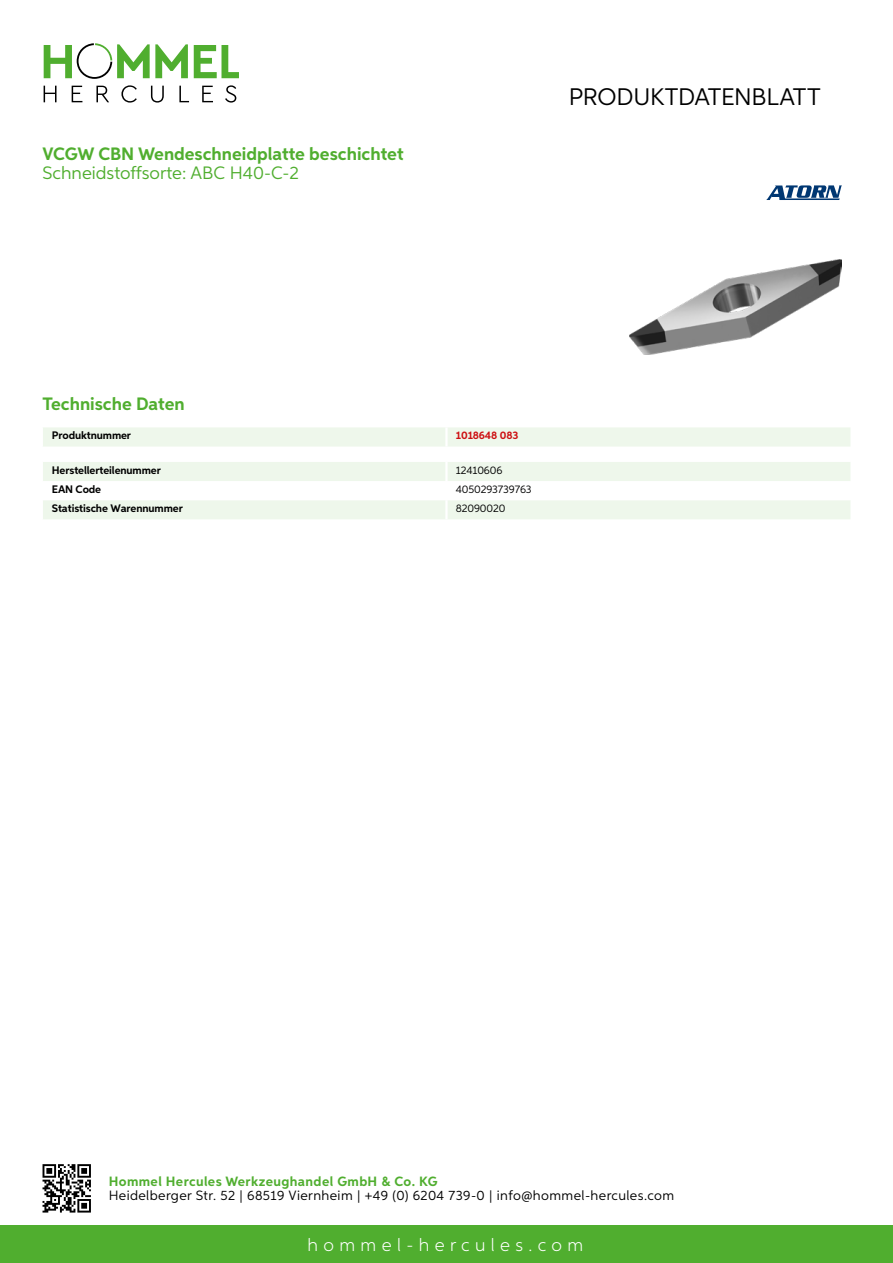
<style>
.page{position:relative;width:893px;height:1263px;background:#fff}
.page>*{position:absolute;margin:0;border:0;box-sizing:border-box;transform-origin:0 0}
.t1{font:24px "Aspira";letter-spacing:-.01em;color:#000}
.t2{font:700 18px "Aspira";color:#50ae2f}
.t3{font:18px "Aspira";color:#50ae2f}
.t4{font:300 18px "Aspira";letter-spacing:.3em;color:#fff}
.t5{font:13.5px "Aspira";letter-spacing:.03em;color:#000}
.t6{font:700 13.5px "Aspira";letter-spacing:.03em;color:#50ae2f}
.t7{font:700 10.95px "Aspira";letter-spacing:-.01em;color:#000}
.t8{font:10.95px "Aspira";letter-spacing:-.01em;color:#000}
.t9{font:700 10.95px "Aspira";letter-spacing:-.01em;color:#cd1013}
</style>
<div class="page">
<div style="left:0;top:1226px;width:893px;height:37px;background:#50ae2f"></div>
<svg style="left:43px;top:1164px;width:48px;height:48px"></svg>
<svg style="left:194px;top:45px;width:45px;height:33px"></svg>
<svg style="left:44px;top:43px;width:144px;height:36px"></svg>
<svg style="left:44px;top:86px;width:13px;height:16px"></svg>
<svg style="left:72px;top:86px;width:10px;height:16px"></svg>
<svg style="left:96px;top:86px;width:13px;height:16px"></svg>
<svg style="left:121px;top:85px;width:16px;height:18px"></svg>
<svg style="left:151px;top:86px;width:13px;height:17px"></svg>
<svg style="left:179px;top:86px;width:10px;height:16px"></svg>
<svg style="left:202px;top:86px;width:11px;height:16px"></svg>
<svg style="left:225px;top:85px;width:11px;height:18px"></svg>
<div style="left:43px;top:427px;width:807px;height:20px;background:#eef7eb"></div>
<hr style="left:445px;top:427px;width:3px;height:20px;background:#fff">
<svg style="left:43px;top:462px;width:807px;height:57px"></svg>
<hr style="left:445px;top:500px;width:3px;height:19px;background:#fff">
<img style="left:629px;top:259px;width:213px;height:96px">
<svg style="left:766px;top:185px;width:76px;height:15px"></svg>
<h2 class="t2" style="left:43px;top:142px;width:363px">VCGW CBN Wendeschneidplatte beschichtet</h2>
<h2 class="t3" style="left:43px;top:162px;width:258px">Schneidstoffsorte: ABC H40-C-2</h2>
<h1 class="t1" style="left:569px;top:82px;width:253px">Produktdatenblatt</h1>
<h2 class="t2" style="left:43px;top:393px;width:144px">Technische Daten</h2>
<p class="t7" style="left:52px;top:429px;width:81px">Produktnummer</p>
<p class="t9" style="left:456px;top:429px;width:64px">1018648 083</p>
<p class="t7" style="left:52px;top:463px;width:111px">Herstellerteilenummer</p>
<p class="t8" style="left:456px;top:463px;width:48px">12410606</p>
<p class="t7" style="left:52px;top:482px;width:51px">EAN Code</p>
<p class="t8" style="left:456px;top:483px;width:77px">4050293739763</p>
<p class="t7" style="left:52px;top:502px;width:132px">Statistische Warennummer</p>
<p class="t8" style="left:456px;top:502px;width:51px">82090020</p>
<p class="t6" style="left:109px;top:1172px;width:330px">Hommel Hercules Werkzeughandel GmbH &amp; Co. KG</p>
<p class="t5" style="left:109px;top:1187px;width:567px">Heidelberger Str. 52 | 68519 Viernheim | +49 (0) 6204 739-0 | info@hommel-hercules.com</p>
<h2 class="t4" style="left:307px;top:1234px;width:277px">hommel-hercules.com</h2>
</div>
